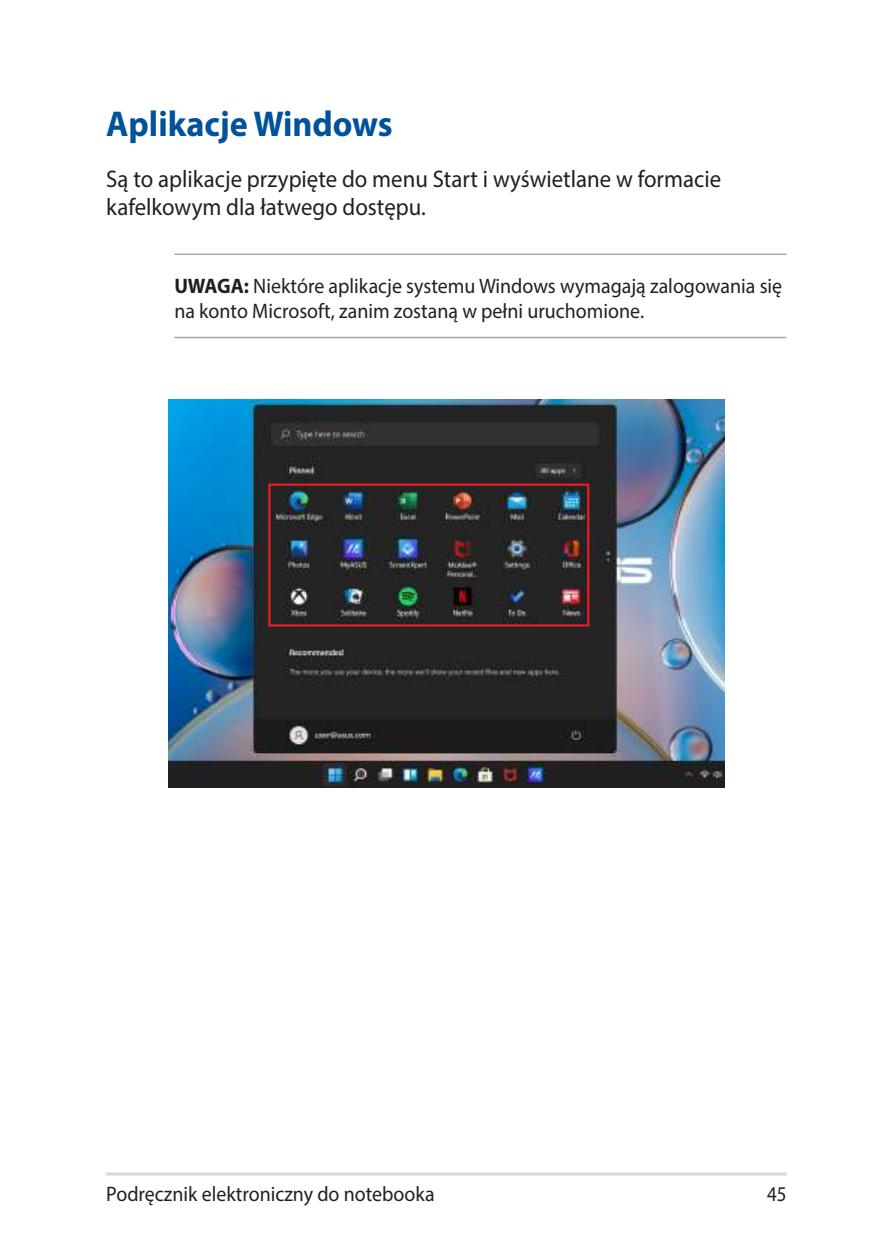
<style>
.page{position:relative;width:893px;height:1259px;background:#fff}
.page>*{position:absolute;margin:0;border:0;box-sizing:border-box;transform-origin:0 0}
.t1{font:700 36px "Myriad Pro";color:#01529a;scale:.95 1}
.t2{font:24px/28.8px "Myriad Pro";color:#231f20;scale:.95 1}
.t3{font:21px/25.2px "Myriad Pro";color:#231f20;scale:.95 1}
.t4{font:21px "Myriad Pro";color:#231f20;scale:.9 1}
.s1{font-weight:700}
</style>
<div class="page">
<hr style="left:106px;top:1172px;width:681px;height:3px;background:#d8d8d8">
<hr style="left:174px;top:253px;width:613px;height:2px;background:#a8a9ad">
<hr style="left:174px;top:337px;width:613px;height:1px;background:#a8a9ad">
<img style="left:168px;top:400px;width:557px;height:387px">
<div style="left:268px;top:483px;width:321px;height:143px;border:2px solid #ee1d23"></div>
<h1 class="t1" style="left:106px;top:101px;width:303px">Aplikacje Windows</h1>
<p class="t2" style="left:106px;top:164px;width:649px">Są to aplikacje przypięte do menu Start i wyświetlane w formacie kafelkowym dla łatwego dostępu.</p>
<p class="t3" style="left:174px;top:273px;width:641px"><span class="s1">UWAGA:</span> Niektóre aplikacje systemu Windows wymagają zalogowania się na konto Microsoft, zanim zostaną w pełni uruchomione.</p>
<p class="t3" style="left:106px;top:1180px;width:347px">Podręcznik elektroniczny do notebooka</p>
<p class="t4" style="left:767px;top:1180px;width:23px">45</p>
</div>
